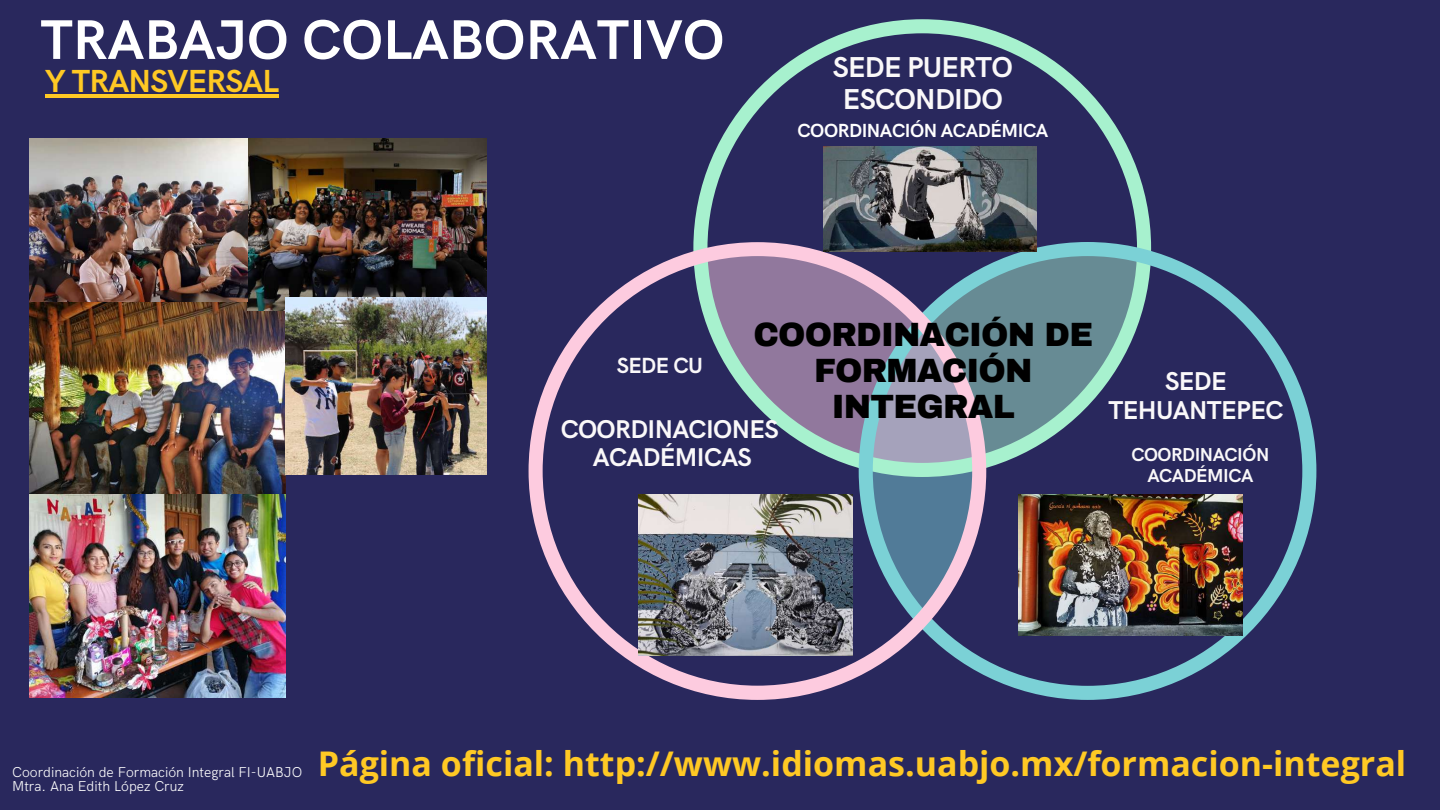
<style>
.page{position:relative;width:1440px;height:810px;background:#29285d}
.page>*{position:absolute;margin:0;border:0;box-sizing:border-box;transform-origin:0 0}
.t1{font:700 56px "HK Grotesk";color:#fff}
.t2{font:700 34px "Open Sans";color:#ffc924}
.t3{font:900 32.9px/36px "Archivo";letter-spacing:-.025em;color:#000;text-align:center}
.t4{font:700 32px "HK Grotesk";letter-spacing:-.025em;color:#ffc924}
.t5{font:700 28.9px/32.1px "HK Grotesk";letter-spacing:-.025em;color:#faf8f9;text-align:center}
.t6{font:700 25.9px/28.7px "HK Grotesk";letter-spacing:-.025em;color:#faf8f9;text-align:center}
.t7{font:700 25.8px/28.6px "HK Grotesk";letter-spacing:-.025em;color:#faf8f9;text-align:center}
.t8{font:700 22px "HK Grotesk";letter-spacing:-.025em;color:#faf8f9}
.t9{font:700 19px "HK Grotesk";letter-spacing:-.025em;color:#fff}
.t10{font:700 18.8px/20.9px "HK Grotesk";letter-spacing:-.025em;color:#faf8f9;text-align:center}
.t11{font:300 14.3px/14px "HK Grotesk";color:#fff}
</style>
<div class="page">
<svg style="left:693px;top:19px;width:458px;height:223px"></svg>
<svg style="left:986px;top:242px;width:330px;height:458px"></svg>
<svg style="left:529px;top:242px;width:457px;height:458px"></svg>
<hr style="left:45px;top:94px;width:233px;height:3px;background:#ffc924">
<img style="left:29px;top:302px;width:256px;height:396px">
<img style="left:248px;top:138px;width:238px;height:173px">
<img style="left:285px;top:297px;width:201px;height:177px">
<img style="left:29px;top:138px;width:219px;height:164px">
<img style="left:638px;top:494px;width:215px;height:162px">
<img style="left:824px;top:146px;width:212px;height:106px">
<img style="left:1018px;top:494px;width:225px;height:142px">
<h1 class="t1" style="left:41px;top:9px;width:685px">TRABAJO COLABORATIVO</h1>
<h3 class="t4" style="left:45px;top:63px;width:235px">Y TRANSVERSAL</h3>
<h3 class="t5" style="left:833px;top:53px;width:182px">SEDE PUERTO<br>ESCONDIDO</h3>
<h3 class="t9" style="left:797px;top:120px;width:252px">COORDINACIÓN ACADÉMICA</h3>
<h3 class="t3" style="left:753px;top:317px;width:341px">COORDINACIÓN DE<br>FORMACIÓN<br>INTEGRAL</h3>
<h3 class="t8" style="left:617px;top:354px;width:88px">SEDE CU</h3>
<h3 class="t7" style="left:561px;top:416px;width:219px">COORDINACIONES<br>ACADÉMICAS</h3>
<h3 class="t6" style="left:1108px;top:368px;width:177px">SEDE<br>TEHUANTEPEC</h3>
<h3 class="t10" style="left:1131px;top:445px;width:140px">COORDINACIÓN<br>ACADÉMICA</h3>
<p class="t11" style="left:12px;top:765px;width:292px">Coordinación de Formación Integral FI-UABJO<br>Mtra. Ana Edith López Cruz</p>
<h2 class="t2" style="left:318px;top:740px;width:1090px">Página oficial: http://www.idiomas.uabjo.mx/formacion-integral</h2>
</div>
